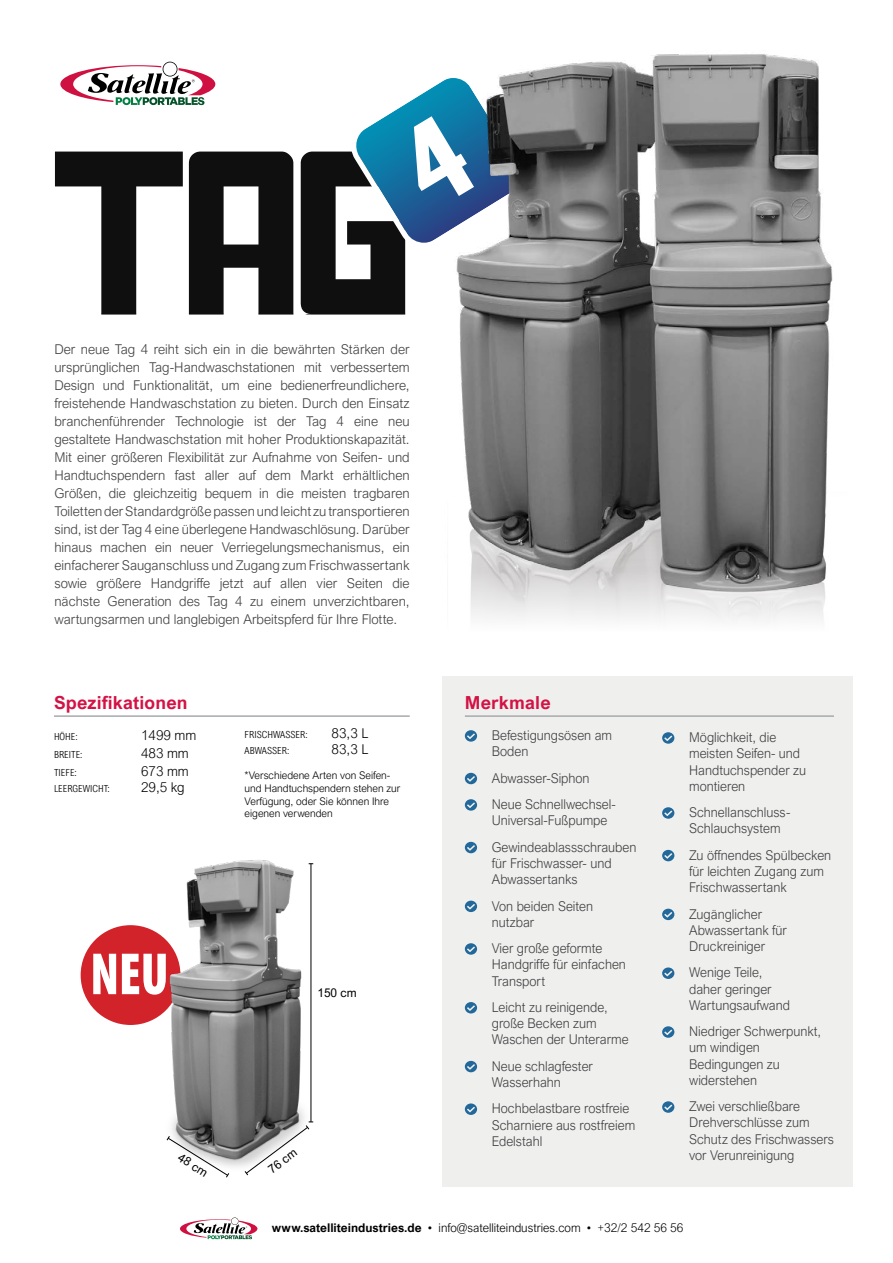
<style>
.page{position:relative;width:893px;height:1263px;background:#fff}
.page>*{position:absolute;margin:0;border:0;box-sizing:border-box;transform-origin:0 0}
.t1{font:900 condensed 60px "Myriad Pro";color:#fff;scale:.9 1}
.t2{font:700 18px "Arial Nova";letter-spacing:.01em;color:#d31245}
.t3{font:300 13.5px/16.2px "Arial Nova";color:#414042}
.t4{font:300 13.5px "Arial Nova";color:#000}
.t5{font:300 12px "Arial Nova";color:#000}
.t6{font:11.85px "Arial Nova";color:#000}
.t7{font:300 10.5px/12.6px "Arial Nova";color:#000}
.t8{font:300 9.75px "Arial Nova Cond";color:#000;scale:1.05 1}
.s1{font-weight:700}
</style>
<div class="page">
<svg style="left:60px;top:62px;width:155px;height:43px"></svg>
<svg style="left:55px;top:152px;width:128px;height:162px"></svg>
<svg style="left:189px;top:152px;width:104px;height:162px"></svg>
<svg style="left:301px;top:80px;width:143px;height:234px"></svg>
<img style="left:444px;top:54px;width:389px;height:567px">
<div style="left:443px;top:676px;width:410px;height:510px;background:#eff0ee"></div>
<hr style="left:465px;top:715px;width:369px;height:2px;background:#a7a9ac">
<svg style="left:465px;top:730px;width:12px;height:12px"></svg>
<svg style="left:465px;top:773px;width:12px;height:11px"></svg>
<svg style="left:465px;top:799px;width:12px;height:12px"></svg>
<svg style="left:465px;top:842px;width:12px;height:11px"></svg>
<svg style="left:465px;top:901px;width:12px;height:11px"></svg>
<svg style="left:465px;top:943px;width:12px;height:12px"></svg>
<svg style="left:465px;top:1002px;width:12px;height:11px"></svg>
<svg style="left:465px;top:1061px;width:12px;height:11px"></svg>
<svg style="left:465px;top:1103px;width:12px;height:12px"></svg>
<svg style="left:662px;top:732px;width:12px;height:12px"></svg>
<svg style="left:662px;top:807px;width:12px;height:12px"></svg>
<svg style="left:662px;top:850px;width:12px;height:11px"></svg>
<svg style="left:662px;top:909px;width:12px;height:11px"></svg>
<svg style="left:662px;top:967px;width:12px;height:12px"></svg>
<svg style="left:662px;top:1026px;width:12px;height:12px"></svg>
<svg style="left:662px;top:1101px;width:12px;height:12px"></svg>
<hr style="left:54px;top:715px;width:356px;height:2px;background:#a7a9ac">
<div style="left:81px;top:925px;width:99px;height:100px;background:#d2232a;border-radius:50%"></div>
<svg style="left:180px;top:1217px;width:77px;height:22px"></svg>
<img style="left:145px;top:860px;width:169px;height:307px">
<hr style="left:311px;top:864px;width:1px;height:258px;background:#000">
<svg style="left:244px;top:1121px;width:69px;height:55px"></svg>
<svg style="left:166px;top:1135px;width:64px;height:43px"></svg>
<p class="t3" style="left:54px;top:340px;width:357px;line-height:18px;text-align:justify">Der neue Tag 4 reiht sich ein in die bewährten Stärken der ursprünglichen Tag-Handwaschstationen mit verbessertem Design und Funktionalität, um eine bedienerfreundlichere, freistehende Handwaschstation zu bieten. Durch den Einsatz branchenführender Technologie ist der Tag 4 eine neu gestaltete Handwaschstation mit hoher Produktionskapazität.<br>Mit einer größeren Flexibilität zur Aufnahme von Seifen- und Handtuchspendern fast aller auf dem Markt erhältlichen Größen, die gleichzeitig bequem in die meisten tragbaren Toiletten der Standardgröße passen und leicht zu transportieren sind, ist der Tag 4 eine überlegene Handwaschlösung. Darüber hinaus machen ein neuer Verriegelungsmechanismus, ein einfacherer Sauganschluss und Zugang zum Frischwassertank sowie größere Handgriffe jetzt auf allen vier Seiten die nächste Generation des Tag 4 zu einem unverzichtbaren, wartungsarmen und langlebigen Arbeitspferd für Ihre Flotte.</p>
<h2 class="t2" style="left:54px;top:692px;width:135px">Spezifikationen</h2>
<p class="t8" style="left:54px;top:730px;width:24px">HÖHE:</p>
<p class="t4" style="left:141px;top:727px;width:57px">1499 mm</p>
<p class="t8" style="left:54px;top:748px;width:29px">BREITE:</p>
<p class="t4" style="left:141px;top:745px;width:49px">483 mm</p>
<p class="t8" style="left:54px;top:766px;width:23px">TIEFE:</p>
<p class="t4" style="left:141px;top:763px;width:49px">673 mm</p>
<p class="t8" style="left:54px;top:782px;width:54px">LEERGEWICHT:</p>
<p class="t4" style="left:141px;top:779px;width:45px">29,5 kg</p>
<p class="t8" style="left:245px;top:728px;width:62px">FRISCHWASSER:</p>
<p class="t4" style="left:332px;top:725px;width:38px">83,3 L</p>
<p class="t8" style="left:245px;top:745px;width:44px">ABWASSER:</p>
<p class="t4" style="left:332px;top:742px;width:38px">83,3 L</p>
<p class="t7" style="left:245px;top:769px;width:157px">*Verschiedene Arten von Seifen&shy;und Handtuchspendern stehen zur<br>Verfügung, oder Sie können Ihre eigenen verwenden</p>
<h1 class="t1" style="left:90px;top:936px;width:89px">NEU</h1>
<p class="t6" style="left:317px;top:986px;width:41px">150 cm</p>
<p class="t6" style="left:183px;top:1151px;width:34px;rotate:32deg">48 cm</p>
<p class="t6" style="left:266px;top:1165px;width:34px;rotate:-36deg">76 cm</p>
<h2 class="t2" style="left:465px;top:692px;width:87px">Merkmale</h2>
<p class="t3" style="left:492px;top:727px;width:122px">Befestigungsösen am<br>Boden</p>
<p class="t3" style="left:492px;top:765px;width:125px;line-height:26.4px">Abwasser-Siphon<br>Neue Schnellwechsel-</p>
<p class="t3" style="left:492px;top:807px;width:146px;line-height:26.4px">Universal-Fußpumpe<br>Gewindeablassschrauben</p>
<p class="t3" style="left:492px;top:855px;width:121px">für Frischwasser- und<br>Abwassertanks</p>
<p class="t3" style="left:492px;top:898px;width:103px">Von beiden Seiten nutzbar</p>
<p class="t3" style="left:492px;top:940px;width:136px">Vier große geformte<br>Handgriffe für einfachen<br>Transport</p>
<p class="t3" style="left:492px;top:999px;width:138px">Leicht zu reinigende, große Becken zum<br>Waschen der Unterarme</p>
<p class="t3" style="left:492px;top:1058px;width:103px">Neue schlagfester<br>Wasserhahn</p>
<p class="t3" style="left:492px;top:1100px;width:145px">Hochbelastbare rostfreie<br>Scharniere aus rostfreiem<br>Edelstahl</p>
<p class="t3" style="left:689px;top:729px;width:118px">Möglichkeit, die meisten Seifen- und<br>Handtuchspender zu montieren</p>
<p class="t3" style="left:689px;top:804px;width:103px">Schnellanschluss-<br>Schlauchsystem</p>
<p class="t3" style="left:689px;top:847px;width:144px">Zu öffnendes Spülbecken für leichten Zugang zum<br>Frischwassertank</p>
<p class="t3" style="left:689px;top:906px;width:99px">Zugänglicher<br>Abwassertank für<br>Druckreiniger</p>
<p class="t3" style="left:689px;top:964px;width:102px">Wenige Teile, daher geringer<br>Wartungsaufwand</p>
<p class="t3" style="left:689px;top:1023px;width:134px">Niedriger Schwerpunkt, um windigen<br>Bedingungen zu widerstehen</p>
<p class="t3" style="left:689px;top:1098px;width:146px">Zwei verschließbare<br>Drehverschlüsse zum<br>Schutz des Frischwassers vor Verunreinigung</p>
<p class="t5" style="left:272px;top:1221px;width:413px"><span class="s1">www.satelliteindustries.de</span> • info@satelliteindustries.com • +32/2 542 56 56</p>
</div>
